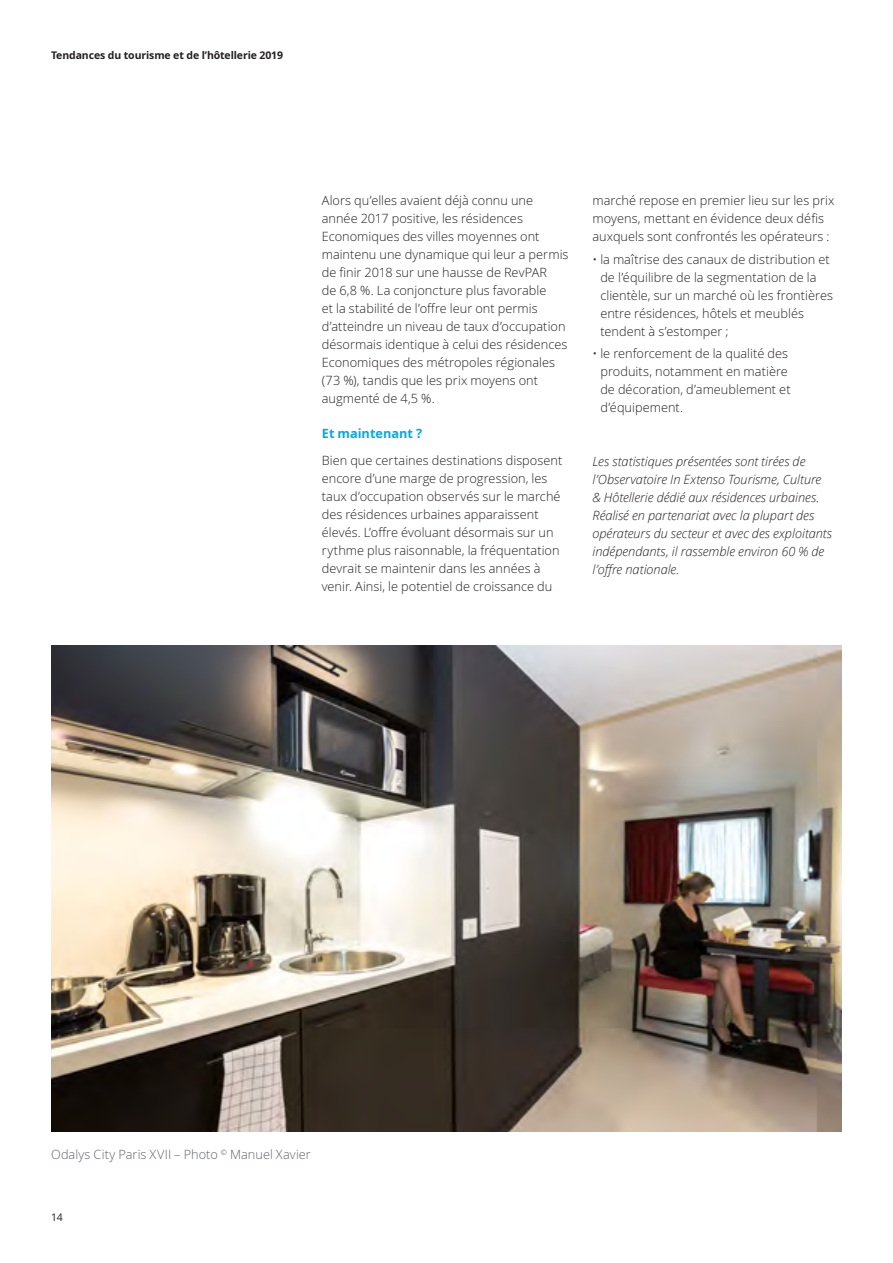
<style>
.page{position:relative;width:893px;height:1263px;background:#fff}
.page>*{position:absolute;margin:0;border:0;box-sizing:border-box;transform-origin:0 0}
.Body_copy__8_5_12pt{font:300 12.75px/18px "Open Sans";letter-spacing:.005em;color:#231f20}
.Body_copy__8_5_12pt-2{font:italic 300 12.75px/18px "Open Sans";color:#231f20}
.Image_caption__8_5_1{font:300 12.75px "Open Sans";color:#5f6369}
.Intertitre_bleu_3{font:700 12.75px "Open Sans";color:#00abe7}
.t1{font:700 10.5px "Open Sans";letter-spacing:-.01em;color:#231f20}
.t2{font:10.5px "Open Sans";color:#231f20}
</style>
<div class="page">
<img style="left:51px;top:645px;width:791px;height:486px">
<p class="t1" style="left:51px;top:48px;width:234px">Tendances du tourisme et de l’hôtellerie 2019</p>
<p class="Body_copy__8_5_12pt" style="left:322px;top:191px;width:248px">Alors qu’elles avaient déjà connu une année 2017 positive, les résidences Economiques des villes moyennes ont maintenu une dynamique qui leur a permis de finir 2018 sur une hausse de RevPAR<br>de 6,8 %. La conjoncture plus favorable<br>et la stabilité de l’offre leur ont permis d’atteindre un niveau de taux d’occupation désormais identique à celui des résidences Economiques des métropoles régionales (73 %), tandis que les prix moyens ont augmenté de 4,5 %.</p>
<p class="Intertitre_bleu_3" style="left:322px;top:425px;width:102px">Et maintenant ?</p>
<p class="Body_copy__8_5_12pt" style="left:322px;top:451px;width:242px">Bien que certaines destinations disposent encore d’une marge de progression, les taux d’occupation observés sur le marché des résidences urbaines apparaissent élevés. L’offre évoluant désormais sur un rythme plus raisonnable, la fréquentation devrait se maintenir dans les années à venir. Ainsi, le potentiel de croissance du</p>
<p class="Body_copy__8_5_12pt" style="left:592px;top:191px;width:243px">marché repose en premier lieu sur les prix moyens, mettant en évidence deux défis auxquels sont confrontés les opérateurs :</p>
<p class="Body_copy__8_5_12pt" style="left:600px;top:250px;width:234px;text-indent:-8px">• la maîtrise des canaux de distribution et de l’équilibre de la segmentation de la clientèle, sur un marché où les frontières entre résidences, hôtels et meublés tendent à s’estomper ;</p>
<p class="Body_copy__8_5_12pt" style="left:600px;top:344px;width:192px;text-indent:-8px">• le renforcement de la qualité des produits, notamment en matière de décoration, d’ameublement et d’équipement.</p>
<p class="Body_copy__8_5_12pt-2" style="left:592px;top:452px;width:241px">Les statistiques présentées sont tirées de l’Observatoire In Extenso Tourisme, Culture &amp; Hôtellerie dédié aux résidences urbaines.<br>Réalisé en partenariat avec la plupart des opérateurs du secteur et avec des exploitants indépendants, il rassemble environ 60 % de l’offre nationale.</p>
<p class="Image_caption__8_5_1" style="left:51px;top:1146px;width:261px">Odalys City Paris XVII – Photo <sup>©</sup> Manuel Xavier</p>
<p class="t2" style="left:51px;top:1210px;width:13px">14</p>
</div>
